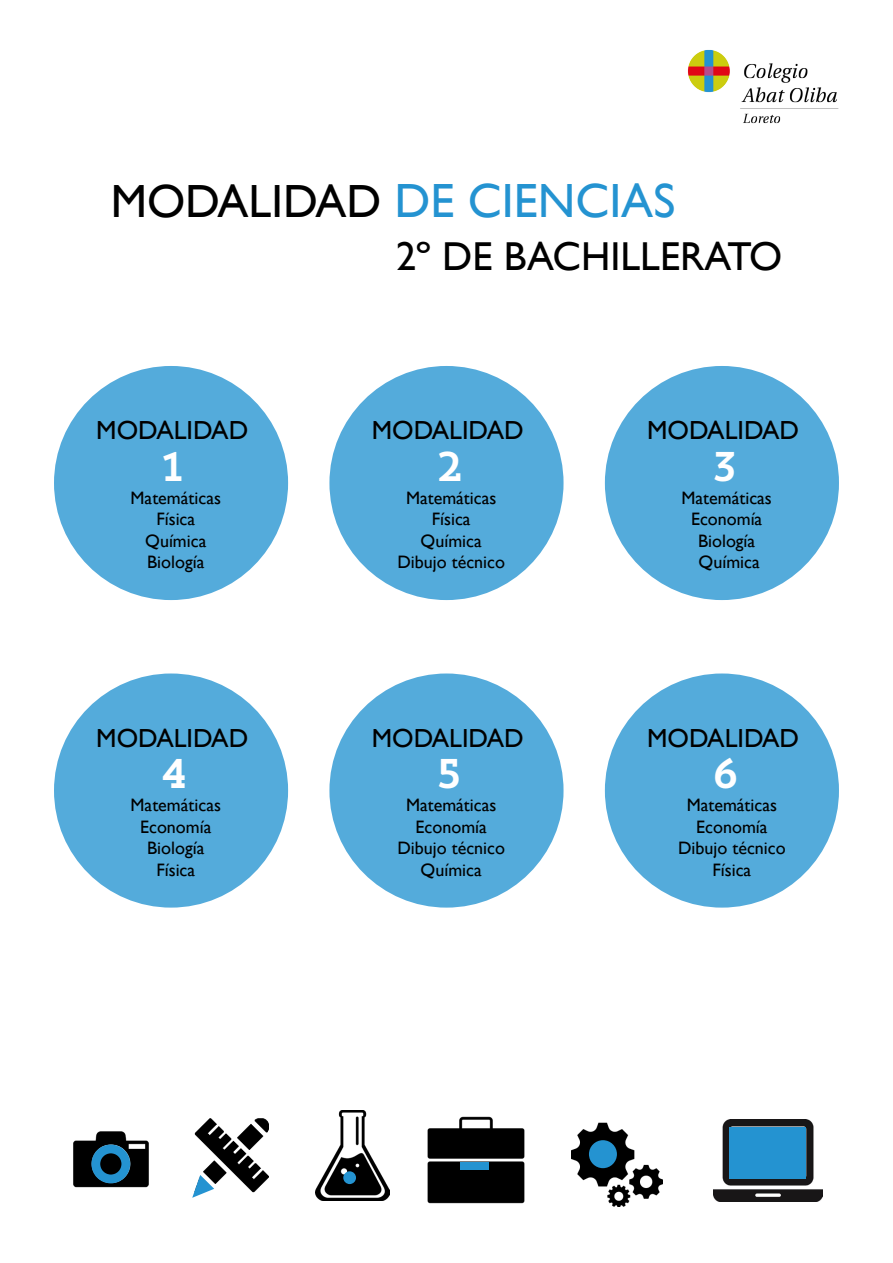
<style>
.page{position:relative;width:893px;height:1263px;background:#fff}
.page>*{position:absolute;margin:0;border:0;box-sizing:border-box;transform-origin:0 0}
.t1{font:48px "Gill Sans";color:#2493d1}
.t2{font:41.4px "Trend Slab One";color:#fff}
.t3{font:40.35px "Gill Sans";color:#000}
.t4{font:26.1px "Gill Sans";color:#000}
.t5{font:18px "Gill Sans";color:#000}
.s1{font-size:46.5px;color:#000}
</style>
<div class="page">
<div style="left:329px;top:366px;width:234px;height:234px;background:#54abdb;border-radius:50%"></div>
<div style="left:54px;top:673px;width:234px;height:235px;background:#54abdb;border-radius:50%"></div>
<div style="left:54px;top:366px;width:234px;height:234px;background:#54abdb;border-radius:50%"></div>
<div style="left:329px;top:673px;width:234px;height:235px;background:#54abdb;border-radius:50%"></div>
<div style="left:605px;top:366px;width:234px;height:234px;background:#54abdb;border-radius:50%"></div>
<div style="left:605px;top:673px;width:234px;height:235px;background:#54abdb;border-radius:50%"></div>
<img style="left:688px;top:50px;width:151px;height:74px">
<img style="left:428px;top:1116px;width:97px;height:88px">
<img style="left:194px;top:1118px;width:75px;height:75px">
<img style="left:315px;top:1110px;width:74px;height:90px">
<img style="left:572px;top:1122px;width:90px;height:85px">
<img style="left:713px;top:1120px;width:110px;height:81px">
<img style="left:73px;top:1131px;width:76px;height:57px">
<div style="left:91px;top:1144px;width:39px;height:39px;border:9px solid #2493d1;border-radius:50%"></div>
<div style="left:589px;top:1140px;width:28px;height:28px;background:#2493d1;border-radius:50%"></div>
<div style="left:343px;top:1171px;width:13px;height:13px;background:#2493d1;border-radius:50%"></div>
<svg style="left:192px;top:1175px;width:22px;height:23px"></svg>
<div style="left:730px;top:1127px;width:76px;height:51px;background:#2493d1"></div>
<div style="left:461px;top:1162px;width:28px;height:8px;background:#2493d1"></div>
<p class="t1" style="left:111px;top:173px;width:566px"><span class="s1">MODALIDAD</span> DE CIENCIAS</p>
<p class="t3" style="left:396px;top:233px;width:388px">2º DE BACHILLERATO</p>
<p class="t4" style="left:96px;top:415px;width:154px">MODALIDAD</p>
<p class="t2" style="left:160px;top:440px;width:26px">1</p>
<p class="t5" style="left:131px;top:487px;width:92px">Matemáticas</p>
<p class="t5" style="left:156px;top:508px;width:40px">Física</p>
<p class="t5" style="left:145px;top:530px;width:63px">Química</p>
<p class="t5" style="left:147px;top:552px;width:59px">Biología</p>
<p class="t4" style="left:96px;top:723px;width:154px">MODALIDAD</p>
<p class="t2" style="left:160px;top:747px;width:31px">4</p>
<p class="t5" style="left:131px;top:794px;width:92px">Matemáticas</p>
<p class="t5" style="left:140px;top:816px;width:73px">Economía</p>
<p class="t5" style="left:147px;top:838px;width:59px">Biología</p>
<p class="t5" style="left:156px;top:859px;width:40px">Física</p>
<p class="t4" style="left:372px;top:415px;width:154px">MODALIDAD</p>
<p class="t2" style="left:436px;top:440px;width:31px">2</p>
<p class="t5" style="left:406px;top:487px;width:92px">Matemáticas</p>
<p class="t5" style="left:432px;top:508px;width:40px">Física</p>
<p class="t5" style="left:421px;top:530px;width:63px">Química</p>
<p class="t5" style="left:397px;top:552px;width:109px">Dibujo técnico</p>
<p class="t4" style="left:372px;top:723px;width:154px">MODALIDAD</p>
<p class="t2" style="left:436px;top:747px;width:29px">5</p>
<p class="t5" style="left:406px;top:794px;width:92px">Matemáticas</p>
<p class="t5" style="left:416px;top:816px;width:73px">Economía</p>
<p class="t5" style="left:397px;top:838px;width:109px">Dibujo técnico</p>
<p class="t5" style="left:421px;top:859px;width:63px">Química</p>
<p class="t4" style="left:647px;top:415px;width:154px">MODALIDAD</p>
<p class="t2" style="left:711px;top:440px;width:29px">3</p>
<p class="t5" style="left:681px;top:487px;width:92px">Matemáticas</p>
<p class="t5" style="left:691px;top:508px;width:73px">Economía</p>
<p class="t5" style="left:698px;top:530px;width:59px">Biología</p>
<p class="t5" style="left:699px;top:552px;width:63px">Química</p>
<p class="t4" style="left:647px;top:723px;width:154px">MODALIDAD</p>
<p class="t2" style="left:711px;top:747px;width:30px">6</p>
<p class="t5" style="left:687px;top:794px;width:92px">Matemáticas</p>
<p class="t5" style="left:696px;top:816px;width:73px">Economía</p>
<p class="t5" style="left:678px;top:838px;width:109px">Dibujo técnico</p>
<p class="t5" style="left:712px;top:859px;width:40px">Física</p>
</div>
